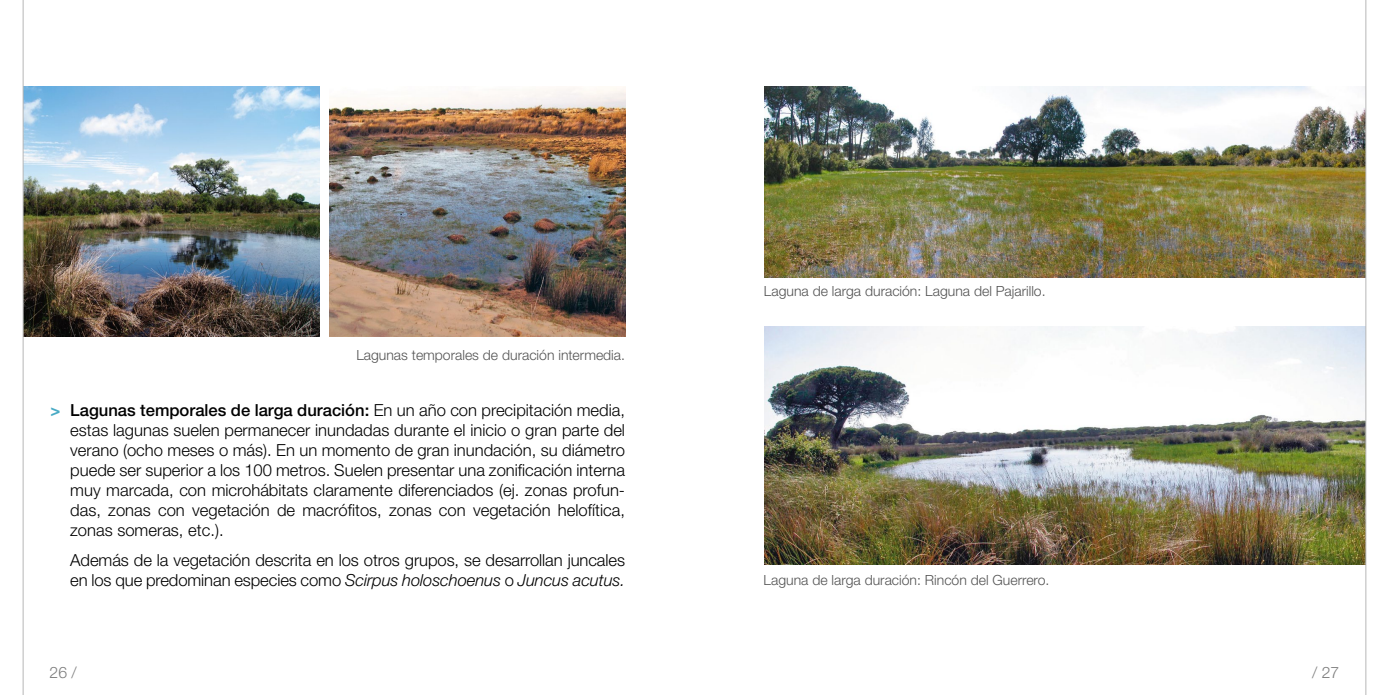
<style>
.page{position:relative;width:1389px;height:695px;background:#fff}
.page>*{position:absolute;margin:0;border:0;box-sizing:border-box;transform-origin:0 0}
.t1{font:300 16.62px/19.9px "Helvetica Neue LT Std";letter-spacing:-.005em;color:#000;text-align:justify}
.t2{font:300 15.75px "Helvetica Neue LT Std";color:#7c7c7c}
.t3{font:300 14px "Helvetica Neue LT Std";color:#535353}
.s1{font-weight:700;color:#49abc5}
.s2{font-weight:500}
.s3{font-style:italic}
</style>
<div class="page">
<img style="left:764px;top:326px;width:601px;height:238px">
<img style="left:764px;top:86px;width:601px;height:191px">
<img style="left:24px;top:86px;width:296px;height:251px">
<img style="left:330px;top:87px;width:295px;height:250px">
<hr style="left:1365px;top:0;width:1px;height:694px;background:#b7b7b7">
<hr style="left:23px;top:0;width:1px;height:694px;background:#b7b7b7">
<p class="t3" style="left:356px;top:347px;width:270px">Lagunas temporales de duración intermedia.</p>
<p class="t1" style="left:70px;top:400px;width:556px;text-indent:-20px"><span class="s1">&gt;</span> <span class="s2">Lagunas temporales de larga duración:</span> En un año con precipitación media, estas lagunas suelen permanecer inundadas durante el inicio o gran parte del verano (ocho meses o más). En un momento de gran inundación, su diámetro puede ser superior a los 100 metros. Suelen presentar una zonificación interna muy marcada, con microhábitats claramente diferenciados (ej. zonas profun&shy;das, zonas con vegetación de macrófitos, zonas con vegetación helofítica, zonas someras, etc.).</p>
<p class="t1" style="left:70px;top:550px;width:556px">Además de la vegetación descrita en los otros grupos, se desarrollan juncales en los que predominan especies como <span class="s3">Scirpus holoschoenus</span> o <span class="s3">Juncus acutus.</span></p>
<p class="t3" style="left:764px;top:282px;width:283px">Laguna de larga duración: Laguna del Pajarillo.</p>
<p class="t3" style="left:764px;top:571px;width:287px">Laguna de larga duración: Rincón del Guerrero.</p>
<p class="t2" style="left:50px;top:662px;width:29px">26 /</p>
<p class="t2" style="left:1312px;top:662px;width:29px">/ 27</p>
</div>
